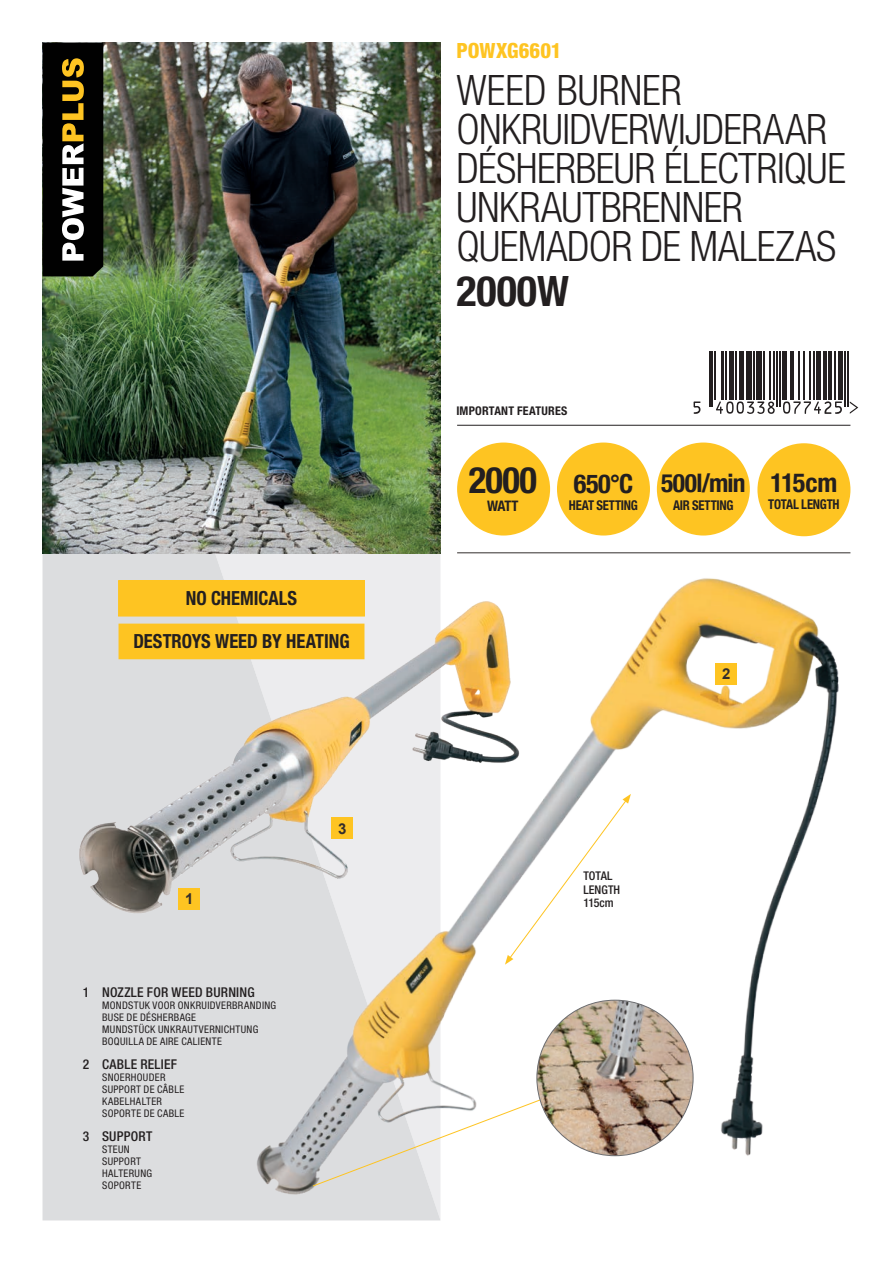
<style>
.page{position:relative;width:893px;height:1263px;background:#fff}
.page>*{position:absolute;margin:0;border:0;box-sizing:border-box;transform-origin:0 0}
.t1{font:300 condensed 42px/39px "Helvetica Neue LT Std";letter-spacing:-.01em;color:#231f20}
.t2{font:700 condensed 42px "Helvetica Neue LT Std";color:#231f20}
.t3{font:700 condensed 36.45px "Helvetica Neue LT Std";color:#231f20}
.t4{font:700 condensed 26.25px "Helvetica Neue";color:#231f20}
.t5{font:700 condensed 26.25px "Helvetica Neue LT Std";letter-spacing:-.025em;color:#231f20}
.t6{font:700 condensed 25.5px "Helvetica Neue";letter-spacing:-.025em;color:#231f20}
.t7{font:800 condensed 21px "Helvetica Neue LT Std";letter-spacing:.005em;color:#fec422}
.t8{font:700 condensed 19.5px "Helvetica Neue LT Std";letter-spacing:-.005em;color:#231f20;scale:.95 1}
.t9{font:700 15px "Arial";color:#322d2c}
.t10{font:700 condensed 14.55px "Helvetica Neue LT Std";color:#231f20}
.t11{font:500 condensed 13.5px "Helvetica Neue LT Std";letter-spacing:.015em;color:#231f20}
.t12{font:700 condensed 13.5px "Helvetica Neue LT Std";letter-spacing:-.02em;color:#231f20;scale:.94 1}
.t13{font:700 condensed 12px "Helvetica Neue LT Std";letter-spacing:.02em;color:#231f20}
.t14{font:500 condensed 12px/13.5px "Helvetica Neue LT Std";letter-spacing:-.01em;color:#231f20}
.t15{font:condensed 10.5px/12px "Helvetica Neue LT Std";letter-spacing:.03em;color:#231f20}
</style>
<div class="page">
<div style="left:43px;top:553px;width:397px;height:667px;background:#dcdddf"></div>
<hr style="left:457px;top:552px;width:393px;height:1px;background:#322d2c">
<hr style="left:457px;top:425px;width:393px;height:1px;background:#231f20">
<svg style="left:710px;top:351px;width:149px;height:63px"></svg>
<hr style="left:709px;top:351px;width:1px;height:56px;background:#231f20">
<hr style="left:712px;top:351px;width:1px;height:56px;background:#231f20">
<hr style="left:715px;top:351px;width:1px;height:48px;background:#231f20">
<hr style="left:721px;top:351px;width:2px;height:48px;background:#231f20">
<hr style="left:725px;top:351px;width:1px;height:48px;background:#231f20">
<div style="left:729px;top:351px;width:5px;height:48px;background:#231f20"></div>
<hr style="left:735px;top:351px;width:2px;height:48px;background:#231f20">
<hr style="left:740px;top:351px;width:4px;height:48px;background:#231f20">
<div style="left:746px;top:351px;width:5px;height:48px;background:#231f20"></div>
<hr style="left:753px;top:351px;width:1px;height:48px;background:#231f20">
<div style="left:756px;top:351px;width:6px;height:48px;background:#231f20"></div>
<hr style="left:763px;top:351px;width:2px;height:48px;background:#231f20">
<hr style="left:769px;top:351px;width:2px;height:48px;background:#231f20">
<hr style="left:774px;top:351px;width:1px;height:48px;background:#231f20">
<hr style="left:776px;top:351px;width:2px;height:56px;background:#231f20">
<hr style="left:779px;top:351px;width:2px;height:56px;background:#231f20">
<div style="left:782px;top:351px;width:5px;height:48px;background:#231f20"></div>
<hr style="left:790px;top:351px;width:1px;height:48px;background:#231f20">
<hr style="left:793px;top:351px;width:1px;height:48px;background:#231f20">
<hr style="left:799px;top:351px;width:1px;height:48px;background:#231f20">
<hr style="left:803px;top:351px;width:1px;height:48px;background:#231f20">
<hr style="left:809px;top:351px;width:1px;height:48px;background:#231f20">
<hr style="left:813px;top:351px;width:2px;height:48px;background:#231f20">
<div style="left:816px;top:351px;width:5px;height:48px;background:#231f20"></div>
<hr style="left:824px;top:351px;width:3px;height:48px;background:#231f20">
<hr style="left:828px;top:351px;width:3px;height:48px;background:#231f20">
<hr style="left:834px;top:351px;width:1px;height:48px;background:#231f20">
<div style="left:838px;top:351px;width:5px;height:48px;background:#231f20"></div>
<hr style="left:844px;top:351px;width:2px;height:56px;background:#231f20">
<hr style="left:847px;top:351px;width:2px;height:56px;background:#231f20">
<svg style="left:693px;top:401px;width:8px;height:13px"></svg>
<svg style="left:716px;top:401px;width:59px;height:13px"></svg>
<svg style="left:783px;top:401px;width:59px;height:13px"></svg>
<svg style="left:850px;top:401px;width:8px;height:13px"></svg>
<div style="left:457px;top:442px;width:93px;height:93px;background:#fec422;border-radius:50%"></div>
<div style="left:657px;top:442px;width:93px;height:93px;background:#fec422;border-radius:50%"></div>
<div style="left:557px;top:442px;width:93px;height:93px;background:#fec422;border-radius:50%"></div>
<img style="left:43px;top:43px;width:397px;height:510px">
<img style="left:52px;top:581px;width:172px;height:361px">
<img style="left:224px;top:571px;width:615px;height:650px">
<svg style="left:505px;top:794px;width:126px;height:171px"></svg>
<svg style="left:312px;top:1074px;width:295px;height:113px"></svg>
<img style="left:537px;top:1000px;width:156px;height:156px;border-radius:78px">
<div style="left:757px;top:443px;width:93px;height:93px;background:#fec422;border-radius:50%"></div>
<svg style="left:43px;top:43px;width:60px;height:233px;background:#2f2b1f"></svg>
<h3 class="t8" style="left:186px;top:586px;width:119px">NO CHEMICALS</h3>
<h3 class="t8" style="left:133px;top:630px;width:229px">DESTROYS WEED BY HEATING</h3>
<h3 class="t9" style="left:185px;top:889px;width:10px">1</h3>
<p class="t11" style="left:83px;top:984px;width:173px">1 NOZZLE FOR WEED BURNING</p>
<p class="t15" style="left:102px;top:999px;width:176px">MONDSTUK VOOR ONKRUIDVERBRANDING<br>BUSE DE DÉSHERBAGE<br>MUNDSTÜCK UNKRAUTVERNICHTUNG<br>BOQUILLA DE AIRE CALIENTE</p>
<p class="t11" style="left:83px;top:1056px;width:96px">2 CABLE RELIEF</p>
<p class="t15" style="left:102px;top:1071px;width:84px">SNOERHOUDER<br>SUPPORT DE CÂBLE<br>KABELHALTER<br>SOPORTE DE CABLE</p>
<p class="t11" style="left:83px;top:1128px;width:71px">3 SUPPORT</p>
<p class="t15" style="left:102px;top:1143px;width:51px">STEUN<br>SUPPORT<br>HALTERUNG<br>SOPORTE</p>
<h3 class="t9" style="left:338px;top:818px;width:10px">3</h3>
<h3 class="t7" style="left:456px;top:37px;width:107px">POWXG6601</h3>
<h1 class="t1" style="left:456px;top:70px;width:391px">WEED BURNER<br>ONKRUIDVERWIJDERAAR<br>DÉSHERBEUR ÉLECTRIQUE<br>UNKRAUTBRENNER<br>QUEMADOR DE MALEZAS</h1>
<h1 class="t2" style="left:456px;top:266px;width:114px">2000W</h1>
<p class="t13" style="left:456px;top:403px;width:112px">IMPORTANT FEATURES</p>
<h2 class="t3" style="left:469px;top:458px;width:69px">2000</h2>
<h3 class="t10" style="left:487px;top:497px;width:33px">WATT</h3>
<h3 class="t4" style="left:574px;top:462px;width:61px">650°C</h3>
<p class="t12" style="left:569px;top:497px;width:75px">HEAT SETTING</p>
<h3 class="t6" style="left:661px;top:462px;width:86px">500l/min</h3>
<p class="t12" style="left:673px;top:497px;width:66px">AIR SETTING</p>
<h3 class="t5" style="left:770px;top:466px;width:68px">115cm</h3>
<p class="t12" style="left:768px;top:496px;width:77px">TOTAL LENGTH</p>
<h3 class="t9" style="left:722px;top:664px;width:10px">2</h3>
<p class="t14" style="left:583px;top:869px;width:38px">TOTAL<br>LENGTH<br>115cm</p>
</div>
